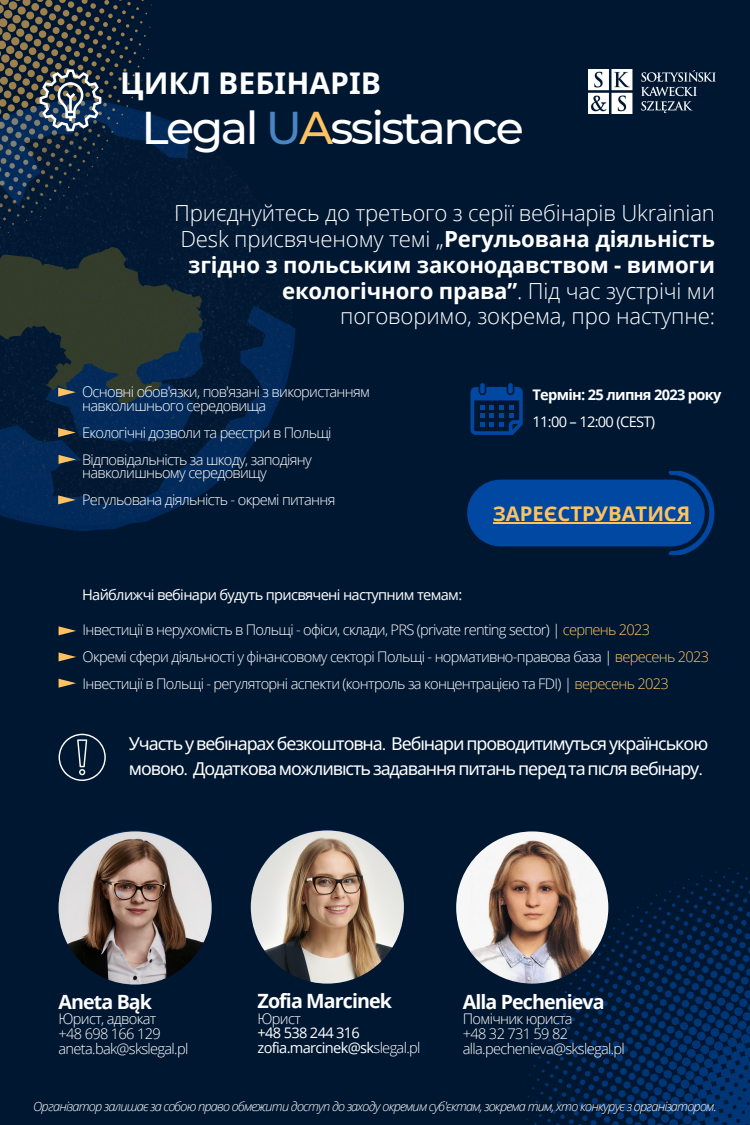
<style>
.page{position:relative;width:750px;height:1125px;background:#001732}
.page>*{position:absolute;margin:0;border:0;box-sizing:border-box;transform-origin:0 0}
.t1{font:500 45.8px "Montserrat";letter-spacing:-.055em;color:#fff}
.t2{font:700 30.15px "Noto Sans";color:#fff}
.t3{font:300 22.2px/25.9px "Open Sans";letter-spacing:-.005em;color:#fff;text-align:right}
.t4{font:700 20.25px "Open Sans";color:#fec360}
.t5{font:700 19.65px "Open Sans";letter-spacing:-.045em;color:#fff}
.t6{font:17.85px/24.8px "Noto Sans";letter-spacing:-.06em;color:#fff}
.t7{font:300 14.65px/13.5px "Open Sans";letter-spacing:-.045em;color:#fff}
.t8{font:14.65px "Open Sans";letter-spacing:-.045em;color:#fff}
.t9{font:700 14.65px "Open Sans";letter-spacing:-.045em;color:#fff}
.t10{font:italic 300 12.75px "Open Sans";letter-spacing:-.06em;color:#fff}
.s1{color:#4a86c5}
.s2{color:#fec360}
.s3{font-weight:700}
.s4{font-family:"Inria Serif"}
.s5{font-weight:300}
</style>
<div class="page">
<svg style="left:0;top:114px;width:296px;height:417px"></svg>
<svg style="left:0;top:0;width:152px;height:233px"></svg>
<svg style="left:523px;top:864px;width:227px;height:261px"></svg>
<img style="left:588px;top:69px;width:127px;height:44px">
<div style="left:467px;top:480px;width:238px;height:66px;background:#0048a2;border-radius:33px"></div>
<svg style="left:669px;top:471px;width:45px;height:84px"></svg>
<hr style="left:493px;top:522px;width:197px;height:2px;background:#fec360">
<svg style="left:59px;top:626px;width:17px;height:9px"></svg>
<svg style="left:59px;top:652px;width:17px;height:9px"></svg>
<svg style="left:59px;top:679px;width:17px;height:9px"></svg>
<svg style="left:0;top:247px;width:204px;height:196px"></svg>
<svg style="left:59px;top:455px;width:17px;height:9px"></svg>
<svg style="left:59px;top:734px;width:47px;height:47px"></svg>
<div style="left:480px;top:383px;width:5px;height:11px;background:#0048a2;border-radius:2px"></div>
<div style="left:508px;top:383px;width:5px;height:11px;background:#0048a2;border-radius:2px"></div>
<svg style="left:470px;top:387px;width:53px;height:48px"></svg>
<svg style="left:58px;top:495px;width:18px;height:9px"></svg>
<img style="left:251px;top:830px;width:153px;height:154px;border-radius:50%">
<img style="left:456px;top:831px;width:152px;height:153px;border-radius:50%">
<img style="left:59px;top:831px;width:153px;height:154px;border-radius:50%">
<p class="t2" style="left:120px;top:62px;width:262px">ЦИКЛ ВЕБІНАРІВ</p>
<p class="t1" style="left:142px;top:100px;width:384px">Legal <span class="s1">U</span><span class="s2">A</span>ssistance</p>
<p class="t3" style="left:174px;top:199px;width:542px">Приєднуйтесь до третього з серії вебінарів Ukrainian Desk присвяченому темі „<span class="s3">Регульована діяльність згідно з польським законодавством - вимоги екологічного права”</span>. Під час зустрічі ми поговоримо, зокрема, про наступне:</p>
<p class="t7" style="left:82px;top:385px;width:289px">Основні обов'язки, пов'язані з використанням навколишнього середовища</p>
<p class="t7" style="left:82px;top:425px;width:251px">Екологічні дозволи та реєстри в Польщі</p>
<p class="t7" style="left:82px;top:452px;width:231px">Відповідальність за шкоду, заподіяну навколишньому середовищу</p>
<p class="t7" style="left:82px;top:493px;width:255px">Регульована діяльність - окремі питання</p>
<p class="t8" style="left:82px;top:584px;width:382px">Найближчі вебінари будуть присвячені наступним темам:</p>
<p class="t9" style="left:532px;top:385px;width:191px">Термін: 25 липня 2023 року</p>
<p class="t8" style="left:532px;top:412px;width:124px">11:00 – 12:00 (CEST)</p>
<p class="t4" style="left:493px;top:499px;width:199px">ЗАРЕЄСТРУВАТИСЯ</p>
<p class="t7" style="left:83px;top:622px;width:569px">Інвестиції в нерухомість в Польщі - офіси, склади, PRS (private renting sector) | <span class="s2">серпень 2023</span></p>
<p class="t7" style="left:83px;top:649px;width:628px">Окремі сфери діяльності у фінансовому секторі Польщі - нормативно-правова база | <span class="s2">вересень 2023</span></p>
<p class="t7" style="left:83px;top:676px;width:588px">Інвестиції в Польщі - регуляторні аспекти (контроль за концентрацією та FDI) | <span class="s2">вересень 2023</span></p>
<p class="t6" style="left:129px;top:731px;width:581px">Участь у вебі нарах безкоштовна<span class="s4">.</span> Вебі нари проводитимуться українською мовою<span class="s4">.</span> Додаткова можливість задавання питань перед та після вебі нару<span class="s4">.</span></p>
<p class="t5" style="left:59px;top:988px;width:95px">Aneta Bąk</p>
<p class="t7" style="left:59px;top:1012px;width:99px">Юрист, адвокат</p>
<p class="t7" style="left:59px;top:1026px;width:104px">+48 698 166 129</p>
<p class="t7" style="left:59px;top:1041px;width:131px">aneta.bak@skslegal.pl</p>
<p class="t5" style="left:258px;top:987px;width:136px">Zofia Marcinek</p>
<p class="t7" style="left:258px;top:1011px;width:45px">Юрист</p>
<p class="t8" style="left:258px;top:1023px;width:104px">+48 538 244 316</p>
<p class="t8" style="left:258px;top:1037px;width:164px">zofia.marcinek@sk<span class="s5">slegal.pl</span></p>
<p class="t5" style="left:463px;top:988px;width:143px">Alla Pechenieva</p>
<p class="t7" style="left:463px;top:1012px;width:111px">Помічник юриста</p>
<p class="t7" style="left:463px;top:1026px;width:107px">+48 32 731 59 82</p>
<p class="t7" style="left:463px;top:1041px;width:164px">alla.pechenieva@skslegal.pl</p>
<p class="t10" style="left:33px;top:1098px;width:685px">Організатор залишає за собою право обмежити доступ до заходу окремим суб'єктам, зокрема тим, хто конкурує з організатором.</p>
</div>
